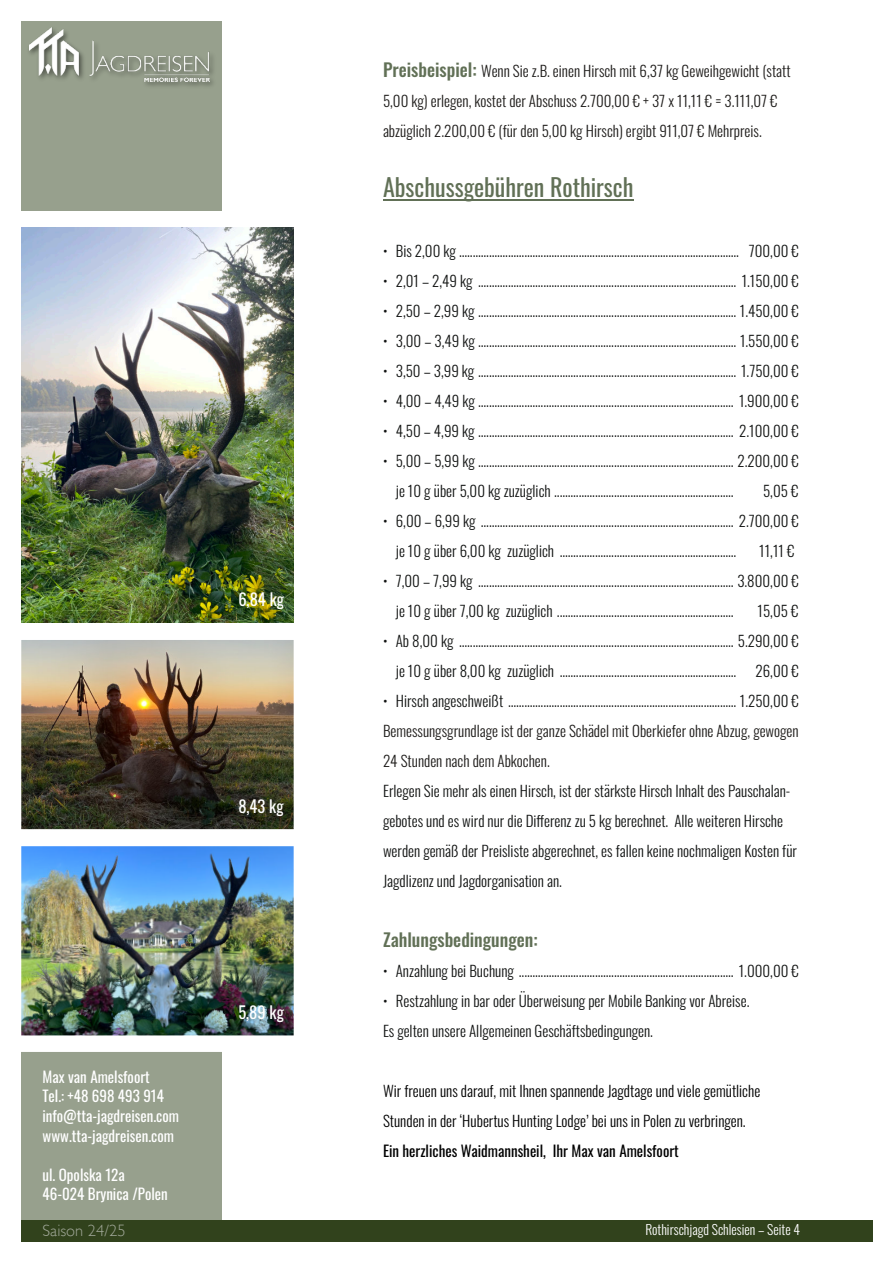
<style>
.page{position:relative;width:894px;height:1263px;background:#fff}
.page>*{position:absolute;margin:0;border:0;box-sizing:border-box;transform-origin:0 0}
.t1{font:24px "Oswald";color:#617056}
.t2{font:500 18px "Oswald";color:#617056}
.t3{font:16.5px "Oswald";color:#fff}
.t4{font:300 16.5px "Gill Sans";color:rgb(235 235 235/.6)}
.t5{font:300 15px "Oswald";color:#121413}
.t6{font:300 15px "Oswald";color:#1e1c1a}
.t7{font:300 15px "Oswald";color:#000}
.t8{font:15px "Oswald";color:#fff}
.t9{font:15px "Oswald";color:#000}
.t10{font:300 13.5px "Oswald";color:#fff}
</style>
<div class="page">
<div style="left:21px;top:21px;width:200px;height:1221px;background:#97a08d"></div>
<div style="left:21px;top:1220px;width:851px;height:22px;background:#31421c"></div>
<img style="left:145px;top:51px;width:69px;height:35px">
<img style="left:29px;top:27px;width:180px;height:55px">
<div style="left:21px;top:211px;width:273px;height:206px;background:#fff"></div>
<img style="left:21px;top:623px;width:273px;height:207px">
<img style="left:21px;top:830px;width:273px;height:222px">
<hr style="left:383px;top:200px;width:250px;height:1px;background:#617056">
<img style="left:21px;top:227px;width:272px;height:396px">
<p class="t3" style="left:238px;top:587px;width:47px">6,84 kg</p>
<p class="t3" style="left:238px;top:793px;width:47px">8,43 kg</p>
<p class="t3" style="left:238px;top:999px;width:47px">5,89 kg</p>
<p class="t2" style="left:383px;top:56px;width:95px">Preisbeispiel:</p>
<p class="t6" style="left:481px;top:59px;width:311px">Wenn Sie z.B. einen Hirsch mit 6,37 kg Geweihgewicht (statt</p>
<p class="t6" style="left:383px;top:89px;width:396px">5,00 kg) erlegen, kostet der Abschuss 2.700,00 € + 37 x 11,11 € = 3.111,07 €</p>
<p class="t6" style="left:383px;top:119px;width:380px">abzüglich 2.200,00 € (für den 5,00 kg Hirsch) ergibt 911,07 € Mehrpreis.</p>
<p class="t1" style="left:383px;top:169px;width:252px">Abschussgebühren Rothirsch</p>
<p class="t5" style="left:383px;top:239px;width:417px">• Bis 2,00 kg ....................................................................................................... 700,00 €</p>
<p class="t5" style="left:383px;top:269px;width:417px">• 2,01 – 2,49 kg ............................................................................................... 1.150,00 €</p>
<p class="t5" style="left:383px;top:299px;width:417px">• 2,50 – 2,99 kg ............................................................................................... 1.450,00 €</p>
<p class="t5" style="left:383px;top:329px;width:417px">• 3,00 – 3,49 kg ............................................................................................... 1.550,00 €</p>
<p class="t5" style="left:383px;top:359px;width:417px">• 3,50 – 3,99 kg ............................................................................................... 1.750,00 €</p>
<p class="t5" style="left:383px;top:389px;width:417px">• 4,00 – 4,49 kg .............................................................................................. 1.900,00 €</p>
<p class="t5" style="left:383px;top:419px;width:417px">• 4,50 – 4,99 kg .............................................................................................. 2.100,00 €</p>
<p class="t5" style="left:383px;top:449px;width:417px">• 5,00 – 5,99 kg .............................................................................................. 2.200,00 €</p>
<p class="t5" style="left:395px;top:479px;width:339px">je 10 g über 5,00 kg zuzüglich ..................................................................</p>
<p class="t5" style="left:762px;top:479px;width:37px">5,05 €</p>
<p class="t5" style="left:383px;top:509px;width:417px">• 6,00 – 6,99 kg ............................................................................................. 2.700,00 €</p>
<p class="t5" style="left:395px;top:539px;width:342px">je 10 g über 6,00 kg zuzüglich .................................................................</p>
<p class="t5" style="left:759px;top:539px;width:37px">11,11 €</p>
<p class="t5" style="left:383px;top:569px;width:417px">• 7,00 – 7,99 kg .............................................................................................. 3.800,00 €</p>
<p class="t5" style="left:395px;top:599px;width:339px">je 10 g über 7,00 kg zuzüglich .................................................................</p>
<p class="t5" style="left:757px;top:599px;width:42px">15,05 €</p>
<p class="t5" style="left:383px;top:629px;width:417px">• Ab 8,00 kg ..................................................................................................... 5.290,00 €</p>
<p class="t5" style="left:395px;top:659px;width:342px">je 10 g über 8,00 kg zuzüglich .................................................................</p>
<p class="t5" style="left:755px;top:659px;width:45px">26,00 €</p>
<p class="t5" style="left:383px;top:689px;width:417px">• Hirsch angeschweißt .................................................................................... 1.250,00 €</p>
<p class="t6" style="left:383px;top:719px;width:417px">Bemessungsgrundlage ist der ganze Schädel mit Oberkiefer ohne Abzug, gewogen</p>
<p class="t6" style="left:383px;top:749px;width:168px">24 Stunden nach dem Abkochen.</p>
<p class="t5" style="left:383px;top:779px;width:408px">Erlegen Sie mehr als einen Hirsch, ist der stärkste Hirsch Inhalt des Pauschalan-</p>
<p class="t5" style="left:383px;top:809px;width:401px">gebotes und es wird nur die Differenz zu 5 kg berechnet. Alle weiteren Hirsche</p>
<p class="t5" style="left:383px;top:839px;width:415px">werden gemäß der Preisliste abgerechnet, es fallen keine nochmaligen Kosten für</p>
<p class="t5" style="left:383px;top:869px;width:180px">Jagdlizenz und Jagdorganisation an.</p>
<p class="t2" style="left:383px;top:926px;width:156px">Zahlungsbedingungen:</p>
<p class="t5" style="left:383px;top:959px;width:417px">• Anzahlung bei Buchung ............................................................................... 1.000,00 €</p>
<p class="t5" style="left:383px;top:989px;width:368px">• Restzahlung in bar oder Überweisung per Mobile Banking vor Abreise.</p>
<p class="t5" style="left:383px;top:1019px;width:271px">Es gelten unsere Allgemeinen Geschäftsbedingungen.</p>
<p class="t8" style="left:43px;top:1065px;width:109px">Max van Amelsfoort</p>
<p class="t8" style="left:43px;top:1084px;width:123px">Tel.: +48 698 493 914</p>
<p class="t8" style="left:43px;top:1104px;width:138px">info@tta-jagdreisen.com</p>
<p class="t8" style="left:43px;top:1123px;width:133px">www.tta-jagdreisen.com</p>
<p class="t8" style="left:43px;top:1162px;width:84px">ul. Opolska 12a</p>
<p class="t8" style="left:43px;top:1182px;width:127px">46-024 Brynica /Polen</p>
<p class="t4" style="left:43px;top:1224px;width:84px">Saison 24/25</p>
<p class="t10" style="left:645px;top:1219px;width:156px">Rothirschjagd Schlesien – Seite 4</p>
<p class="t7" style="left:383px;top:1079px;width:378px">Wir freuen uns darauf, mit Ihnen spannende Jagdtage und viele gemütliche</p>
<p class="t7" style="left:383px;top:1109px;width:364px">Stunden in der ‘Hubertus Hunting Lodge’ bei uns in Polen zu verbringen.</p>
<p class="t9" style="left:383px;top:1139px;width:297px">Ein herzliches Waidmannsheil, Ihr Max van Amelsfoort</p>
</div>
